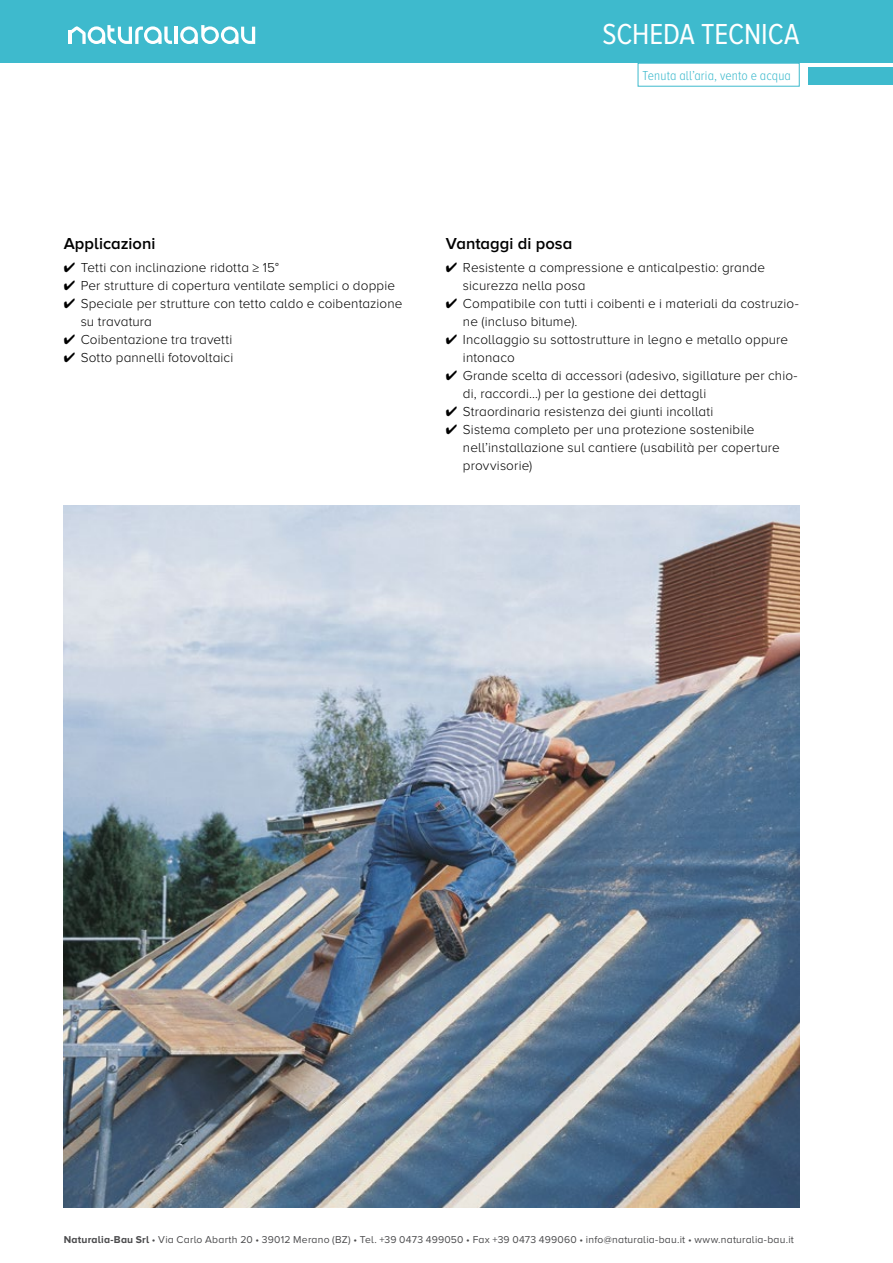
<style>
.page{position:relative;width:893px;height:1263px;background:#fff}
.page>*{position:absolute;margin:0;border:0;box-sizing:border-box;transform-origin:0 0}
.t1{font:30px "Proxima Nova A Cond";letter-spacing:-.005em;color:#fff}
.t2{font:600 16.5px "Proxima Nova A";color:#000}
.t3{font:300 13.5px/18px "Proxima Nova A";letter-spacing:.01em;color:#000}
.t4{font:300 13.5px "Proxima Nova A Cond";letter-spacing:.01em;color:#3ebacd}
.t5{font:10.35px "Proxima Nova A";letter-spacing:.02em;color:#4b4b4d}
.s1{font-weight:700}
</style>
<div class="page">
<img style="left:64px;top:506px;width:735px;height:702px">
<div style="left:0;top:0;width:893px;height:63px;background:#3ebacd"></div>
<div style="left:638px;top:63px;width:161px;height:23px;border:1px solid #3ebacd"></div>
<div style="left:808px;top:67px;width:85px;height:17px;background:#3ebacd"></div>
<hr style="left:174px;top:27px;width:4px;height:17px;background:#fff">
<svg style="left:180px;top:25px;width:75px;height:19px"></svg>
<svg style="left:68px;top:25px;width:104px;height:19px"></svg>
<h1 class="t1" style="left:602px;top:17px;width:199px">SCHEDA TECNICA</h1>
<p class="t4" style="left:642px;top:68px;width:150px">Tenuta all’aria, vento e acqua</p>
<p class="t2" style="left:64px;top:234px;width:93px">Applicazioni</p>
<p class="t3" style="left:64px;top:258px;width:217px">✔ Tetti con inclinazione ridotta ≥ 15°</p>
<p class="t3" style="left:64px;top:276px;width:333px">✔ Per strutture di copertura ventilate semplici o doppie</p>
<p class="t3" style="left:81px;top:294px;width:323px;text-indent:-17px">✔ Speciale per strutture con tetto caldo e coibentazione su travatura</p>
<p class="t3" style="left:64px;top:330px;width:170px">✔ Coibentazione tra travetti</p>
<p class="t3" style="left:64px;top:348px;width:171px">✔ Sotto pannelli fotovoltaici</p>
<p class="t2" style="left:446px;top:234px;width:128px">Vantaggi di posa</p>
<p class="t3" style="left:463px;top:258px;width:304px;text-indent:-17px">✔ Resistente a compressione e anticalpestio: grande sicurezza nella posa</p>
<p class="t3" style="left:463px;top:294px;width:337px;text-indent:-17px">✔ Compatibile con tutti i coibenti e i materiali da costruzio&shy;ne (incluso bitume).</p>
<p class="t3" style="left:463px;top:330px;width:327px;text-indent:-17px">✔ Incollaggio su sottostrutture in legno e metallo oppure intonaco</p>
<p class="t3" style="left:463px;top:366px;width:336px;text-indent:-17px">✔ Grande scelta di accessori (adesivo, sigillature per chio&shy;di, raccordi…) per la gestione dei dettagli</p>
<p class="t3" style="left:446px;top:402px;width:269px">✔ Straordinaria resistenza dei giunti incollati</p>
<p class="t3" style="left:463px;top:420px;width:318px;text-indent:-17px">✔ Sistema completo per una protezione sostenibile nell’installazione sul cantiere (usabilità per coperture provvisorie)</p>
<p class="t5" style="left:64px;top:1234px;width:732px"><span class="s1">Naturalia-Bau Srl</span> • Via Carlo Abarth 20 • 39012 Merano (BZ) • Tel. +39 0473 499050 • Fax +39 0473 499060 • info@naturalia-bau.it • www.naturalia-bau.it</p>
</div>
